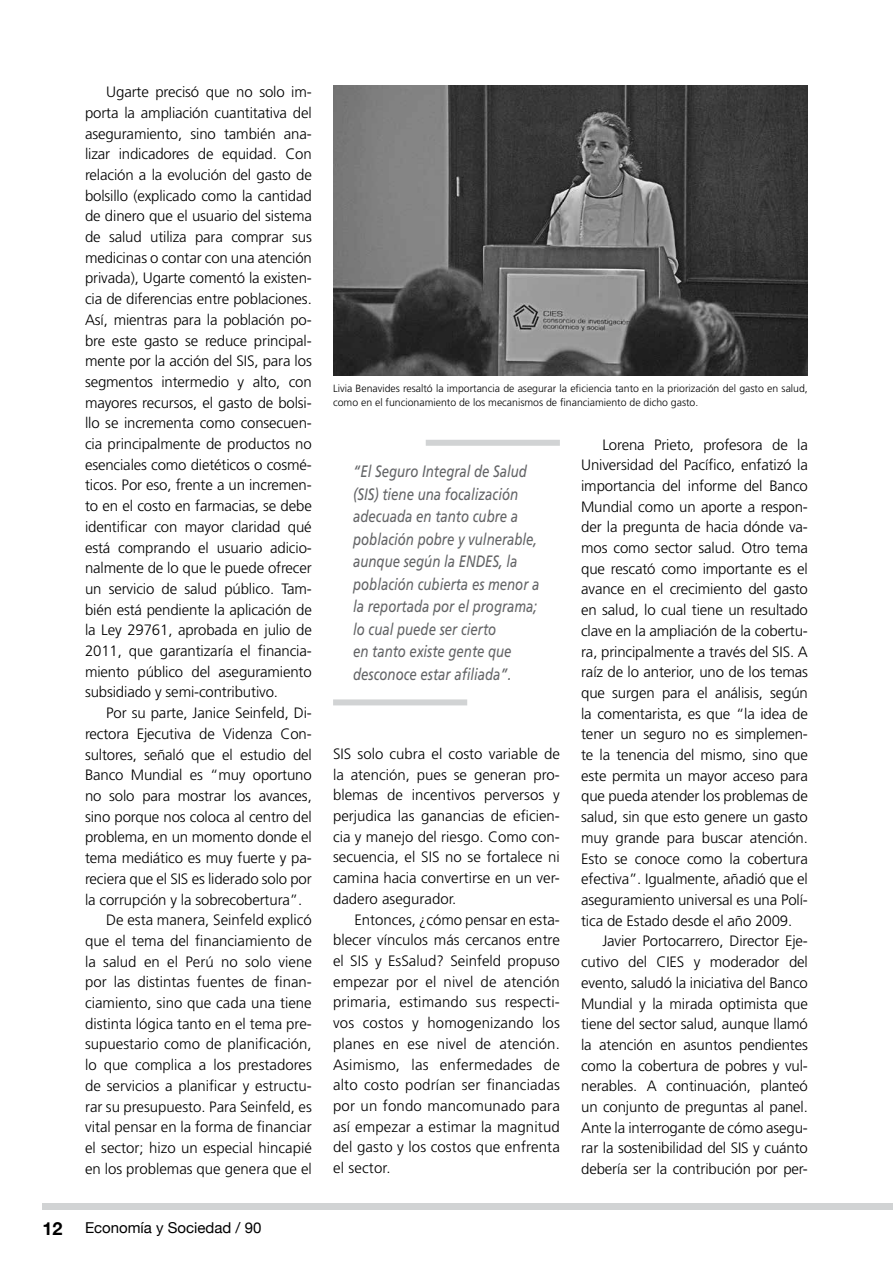
<style>
.page{position:relative;width:893px;height:1263px;background:#fff}
.page>*{position:absolute;margin:0;border:0;box-sizing:border-box;transform-origin:0 0}
.t1{font:700 18px "Helvetica Neue";color:#000}
.t2{font:italic 16.5px/22.5px "Frutiger";color:#636466;scale:.8 1}
.t3{font:300 15px/20.7px "Frutiger";color:#000;text-align:justify}
.t4{font:15px "Helvetica Neue";color:#000}
.t5{font:300 10.5px/13.5px "Frutiger";color:#000}
</style>
<div class="page">
<div style="left:43px;top:1203px;width:850px;height:7px;background:#d1d3d4"></div>
<div style="left:333px;top:699px;width:134px;height:6px;background:#d1d3d4"></div>
<div style="left:426px;top:440px;width:134px;height:6px;background:#d1d3d4"></div>
<img style="left:333px;top:85px;width:475px;height:291px">
<p class="t3" style="left:85px;top:81px;width:228px;text-indent:21px">Ugarte precisó que no solo im&shy;porta la ampliación cuantitativa del aseguramiento, sino también ana&shy;lizar indicadores de equidad. Con relación a la evolución del gasto de bolsillo (explicado como la cantidad de dinero que el usuario del sistema de salud utiliza para comprar sus medicinas o contar con una atención privada), Ugarte comentó la existen&shy;cia de diferencias entre poblaciones.<br>Así, mientras para la población po&shy;bre este gasto se reduce principal&shy;mente por la acción del SIS, para los segmentos intermedio y alto, con mayores recursos, el gasto de bolsi&shy;llo se incrementa como consecuen&shy;cia principalmente de productos no esenciales como dietéticos o cosmé&shy;ticos. Por eso, frente a un incremen&shy;to en el costo en farmacias, se debe identificar con mayor claridad qué está comprando el usuario adicio&shy;nalmente de lo que le puede ofrecer un servicio de salud público. Tam&shy;bién está pendiente la aplicación de la Ley 29761, aprobada en julio de 2011, que garantizaría el financia&shy;miento público del aseguramiento subsidiado y semi-contributivo.</p>
<p class="t3" style="left:106px;top:703px;width:207px">Por su parte, Janice Seinfeld, Di-</p>
<p class="t3" style="left:85px;top:723px;width:228px">rectora Ejecutiva de Videnza Con-</p>
<p class="t3" style="left:85px;top:744px;width:228px">sultores, señaló que el estudio del</p>
<p class="t3" style="left:85px;top:765px;width:228px">Banco Mundial es “muy oportuno</p>
<p class="t3" style="left:85px;top:785px;width:228px">no solo para mostrar los avances,</p>
<p class="t3" style="left:85px;top:806px;width:228px">sino porque nos coloca al centro del</p>
<p class="t3" style="left:85px;top:827px;width:228px">problema, en un momento donde el</p>
<p class="t3" style="left:85px;top:847px;width:228px">tema mediático es muy fuerte y pa-</p>
<p class="t3" style="left:85px;top:868px;width:228px">reciera que el SIS es liderado solo por</p>
<p class="t3" style="left:85px;top:889px;width:219px">la corrupción y la sobrecobertura”.</p>
<p class="t3" style="left:106px;top:910px;width:207px">De esta manera, Seinfeld explicó</p>
<p class="t3" style="left:85px;top:930px;width:228px">que el tema del financiamiento de</p>
<p class="t3" style="left:85px;top:951px;width:228px">la salud en el Perú no solo viene</p>
<p class="t3" style="left:85px;top:972px;width:228px">por las distintas fuentes de finan-</p>
<p class="t3" style="left:85px;top:992px;width:228px">ciamiento, sino que cada una tiene</p>
<p class="t3" style="left:85px;top:1013px;width:228px">distinta lógica tanto en el tema pre-</p>
<p class="t3" style="left:85px;top:1034px;width:228px">supuestario como de planificación,</p>
<p class="t3" style="left:85px;top:1054px;width:228px">lo que complica a los prestadores</p>
<p class="t3" style="left:85px;top:1075px;width:228px">de servicios a planificar y estructu-</p>
<p class="t3" style="left:85px;top:1096px;width:228px">rar su presupuesto. Para Seinfeld, es</p>
<p class="t3" style="left:85px;top:1117px;width:228px">vital pensar en la forma de financiar</p>
<p class="t3" style="left:85px;top:1137px;width:228px">el sector; hizo un especial hincapié</p>
<p class="t3" style="left:85px;top:1158px;width:228px">en los problemas que genera que el</p>
<p class="t1" style="left:43px;top:1217px;width:22px">12</p>
<p class="t4" style="left:85px;top:1218px;width:178px">Economía y Sociedad / 90</p>
<p class="t5" style="left:333px;top:382px;width:476px">Livia Benavides resaltó la importancia de asegurar la eficiencia tanto en la priorización del gasto en salud, como en el funcionamiento de los mecanismos de financiamiento de dicho gasto.</p>
<p class="t2" style="left:353px;top:460px;width:234px">“El Seguro Integral de Salud (SIS) tiene una focalización adecuada en tanto cubre a población pobre y vulnerable, aunque según la ENDES, la población cubierta es menor a la reportada por el programa; lo cual puede ser cierto<br>en tanto existe gente que desconoce estar afiliada”.</p>
<p class="t3" style="left:333px;top:743px;width:228px">SIS solo cubra el costo variable de la atención, pues se generan pro&shy;blemas de incentivos perversos y perjudica las ganancias de eficien&shy;cia y manejo del riesgo. Como con&shy;secuencia, el SIS no se fortalece ni camina hacia convertirse en un ver&shy;dadero asegurador.</p>
<p class="t3" style="left:333px;top:909px;width:228px;text-indent:21px">Entonces, ¿cómo pensar en esta&shy;blecer vínculos más cercanos entre el SIS y EsSalud? Seinfeld propuso empezar por el nivel de atención primaria, estimando sus respecti&shy;vos costos y homogenizando los planes en ese nivel de atención.<br>Asimismo, las enfermedades de alto costo podrían ser financiadas por un fondo mancomunado para así empezar a estimar la magnitud del gasto y los costos que enfrenta el sector.</p>
<p class="t3" style="left:581px;top:434px;width:228px;text-indent:21px">Lorena Prieto, profesora de la Universidad del Pacífico, enfatizó la importancia del informe del Banco Mundial como un aporte a respon&shy;der la pregunta de hacia dónde va&shy;mos como sector salud. Otro tema que rescató como importante es el avance en el crecimiento del gasto en salud, lo cual tiene un resultado clave en la ampliación de la cobertu&shy;ra, principalmente a través del SIS. A raíz de lo anterior, uno de los temas que surgen para el análisis, según la comentarista, es que “la idea de tener un seguro no es simplemen&shy;te la tenencia del mismo, sino que este permita un mayor acceso para que pueda atender los problemas de salud, sin que esto genere un gasto muy grande para buscar atención.<br>Esto se conoce como la cobertura efectiva”. Igualmente, añadió que el aseguramiento universal es una Polí&shy;tica de Estado desde el año 2009.</p>
<p class="t3" style="left:581px;top:931px;width:228px;text-indent:21px">Javier Portocarrero, Director Eje&shy;cutivo del CIES y moderador del evento, saludó la iniciativa del Banco Mundial y la mirada optimista que tiene del sector salud, aunque llamó la atención en asuntos pendientes como la cobertura de pobres y vul&shy;nerables. A continuación, planteó un conjunto de preguntas al panel.<br>Ante la interrogante de cómo asegu&shy;rar la sostenibilidad del SIS y cuánto debería ser la contribución por per-</p>
</div>
